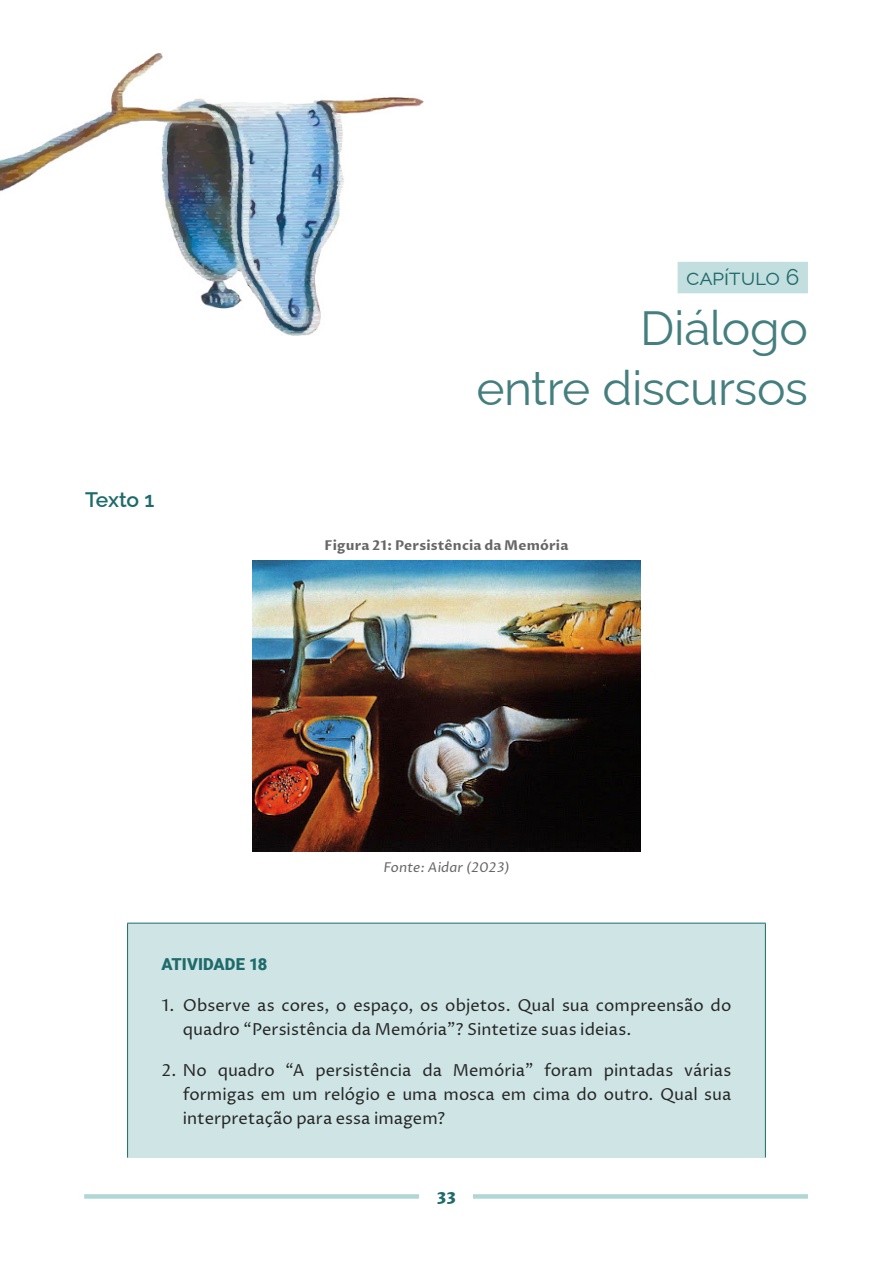
<style>
.page{position:relative;width:893px;height:1263px;background:#fff}
.page>*{position:absolute;margin:0;border:0;box-sizing:border-box;transform-origin:0 0}
.t1{font:48px/60px "Raleway";letter-spacing:-.01em;color:#457e7e;text-align:right}
.t2{font:22.5px "Raleway";color:#1f6b6b}
.t3{font:600 21px "Raleway";letter-spacing:-.02em;color:#1f6b6b}
.t4{font:16.5px/24px "Proza Libre";color:#262626}
.t5{font:900 16.5px "Roboto";letter-spacing:.005em;color:#1f6b6b}
.t6{font:800 16.5px "Proza Libre";color:#1f6b6b}
.t7{font:700 13.5px "Proza Libre";letter-spacing:.015em;color:#666}
.t8{font:italic 13.5px "Proza Libre";letter-spacing:.005em;color:#666}
</style>
<div class="page">
<img style="left:0;top:54px;width:423px;height:282px">
<div style="left:84px;top:1194px;width:724px;height:5px;background:#b0d6d6"></div>
<div style="left:420px;top:1188px;width:53px;height:16px;background:#fff"></div>
<div style="left:678px;top:262px;width:130px;height:31px;background:#c2dedf"></div>
<img style="left:253px;top:561px;width:387px;height:291px">
<div style="left:128px;top:923px;width:637px;height:234px;background:#cee4e5"></div>
<hr style="left:127px;top:923px;width:639px;height:1px;background:#1f6b6b">
<hr style="left:127px;top:923px;width:1px;height:234px;background:#1f6b6b">
<hr style="left:765px;top:923px;width:1px;height:234px;background:#1f6b6b">
<p class="t3" style="left:85px;top:482px;width:71px">Texto 1</p>
<h2 class="t2" style="left:686px;top:259px;width:115px">capítulo 6</h2>
<h1 class="t1" style="left:476px;top:293px;width:333px">Diálogo<br>entre discursos</h1>
<p class="t7" style="left:324px;top:537px;width:245px">Figura 21: Persistência da Memória</p>
<p class="t8" style="left:383px;top:859px;width:128px">Fonte: Aidar (2023)</p>
<p class="t5" style="left:162px;top:952px;width:107px">ATIVIDADE 18</p>
<p class="t4" style="left:183px;top:993px;width:550px;text-indent:-21px">1. Observe as cores, o espaço, os objetos. Qual sua compreensão do quadro “Persistência da Memória”? Sintetize suas ideias.</p>
<p class="t4" style="left:183px;top:1058px;width:550px;text-align:justify;text-indent:-21px">2. No quadro “A persistência da Memória” foram pintadas várias formigas em um relógio e uma mosca em cima do outro. Qual sua interpretação para essa imagem?</p>
<p class="t6" style="left:437px;top:1188px;width:21px">33</p>
</div>
